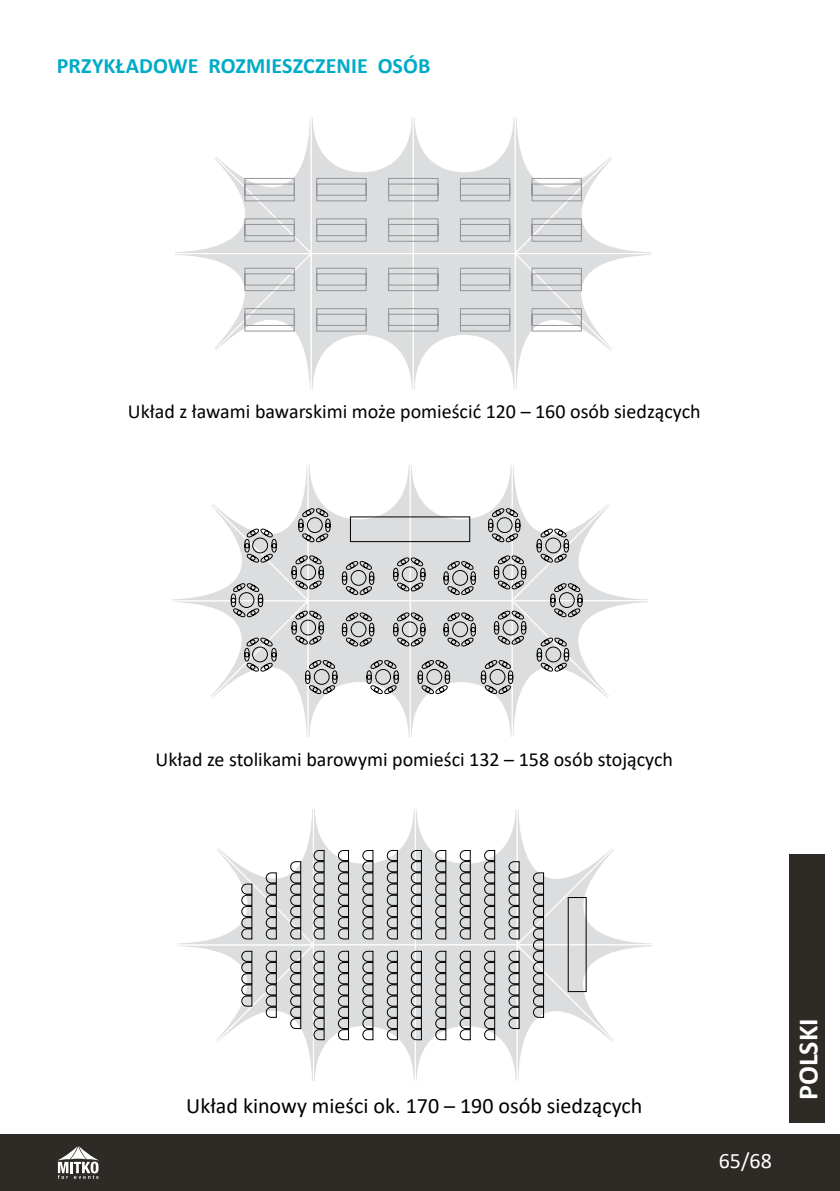
<style>
.page{position:relative;width:840px;height:1191px;background:#fff}
.page>*{position:absolute;margin:0;border:0;box-sizing:border-box;transform-origin:0 0}
.t1{font:700 28px "Calibri";color:#fff}
.t2{font:22px "Calibri";color:#000}
.t3{font:700 22px "Calibri";letter-spacing:.005em;color:#00abc7}
.t4{font:22px "Calibri";color:#fff}
.t5{font:20px "Calibri";color:#000}
</style>
<div class="page">
<div style="left:0;top:1134px;width:839px;height:57px;background:#2e2a26"></div>
<div style="left:788px;top:854px;width:36px;height:269px;background:#2e2a26"></div>
<svg style="left:57px;top:1146px;width:42px;height:32px"></svg>
<svg style="left:178px;top:809px;width:475px;height:272px"></svg>
<svg style="left:241px;top:849px;width:345px;height:191px"></svg>
<svg style="left:172px;top:465px;width:476px;height:272px"></svg>
<svg style="left:230px;top:516px;width:352px;height:179px"></svg>
<svg style="left:291px;top:507px;width:229px;height:188px;background:#c6c7c8"></svg>
<svg style="left:175px;top:118px;width:476px;height:272px"></svg>
<svg style="left:244px;top:178px;width:338px;height:154px;background:#d8d9da"></svg>
<p class="t3" style="left:57px;top:50px;width:375px">PRZYKŁADOWE ROZMIESZCZENIE OSÓB</p>
<p class="t5" style="left:128px;top:397px;width:574px">Układ z ławami bawarskimi może pomieścić 120 – 160 osób siedzących</p>
<p class="t5" style="left:155px;top:745px;width:518px">Układ ze stolikami barowymi pomieści 132 – 158 osób stojących</p>
<p class="t2" style="left:186px;top:1090px;width:457px">Układ kinowy mieści ok. 170 – 190 osób siedzących</p>
<p class="t4" style="left:718px;top:1145px;width:55px">65/68</p>
<h1 class="t1" style="left:787px;top:1100px;width:83px;rotate:-90deg">POLSKI</h1>
</div>
